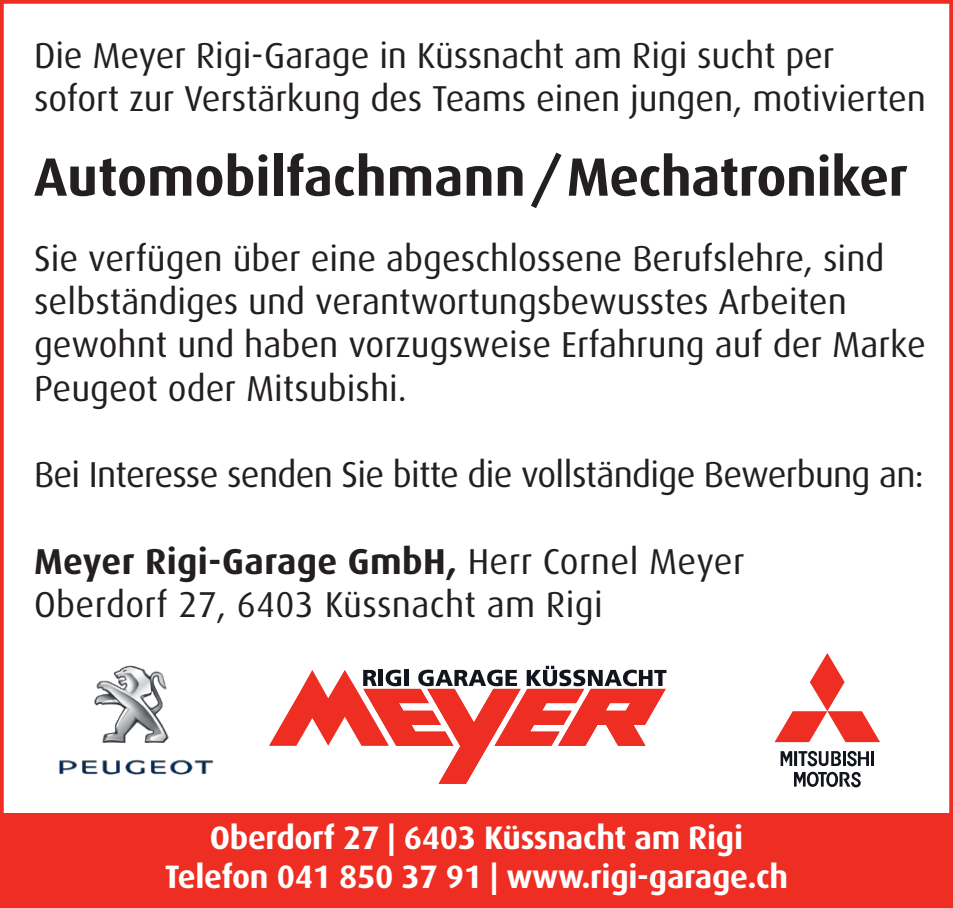
<style>
.page{position:relative;width:953px;height:908px;background:#fff}
.page>*{position:absolute;margin:0;border:0;box-sizing:border-box;transform-origin:0 0}
.t1{font:700 54px "Dax";letter-spacing:-.005em;color:#231f20}
.t2{font:36px/43.2px "Dax";letter-spacing:-.005em;color:#231f20}
.t3{font:700 36px "Dax";letter-spacing:.01em;color:#231f20}
.t4{font:700 32.4px "Dax";letter-spacing:-.01em;color:#fff}
.s1{font-weight:400}
</style>
<div class="page">
<svg style="left:269px;top:665px;width:397px;height:118px"></svg>
<svg style="left:774px;top:653px;width:106px;height:135px"></svg>
<img style="left:59px;top:665px;width:155px;height:110px">
<div style="left:0;top:812px;width:952px;height:92px;background:#ee2e22"></div>
<div style="left:0;top:0;width:952px;height:907px;border:4px solid #ee2e22"></div>
<p class="t2" style="left:34px;top:34px;width:893px">Die Meyer Rigi-Garage in Küssnacht am Rigi sucht per sofort zur Verstärkung des Teams einen jungen, motivierten</p>
<p class="t1" style="left:34px;top:146px;width:875px">Automobilfachmann / Mechatroniker</p>
<p class="t2" style="left:34px;top:237px;width:893px">Sie verfügen über eine abgeschlossene Berufslehre, sind selbständiges und verantwortungsbewusstes Arbeiten gewohnt und haben vorzugsweise Erfahrung auf der Marke Peugeot oder Mitsubishi.</p>
<p class="t2" style="left:34px;top:453px;width:891px">Bei Interesse senden Sie bitte die vollständige Bewerbung an:</p>
<p class="t3" style="left:34px;top:540px;width:712px">Meyer Rigi-Garage GmbH, <span class="s1">Herr Cornel Meyer</span></p>
<p class="t2" style="left:34px;top:583px;width:570px">Oberdorf 27, 6403 Küssnacht am Rigi</p>
<p class="t4" style="left:210px;top:819px;width:534px">Oberdorf 27 | 6403 Küssnacht am Rigi</p>
<p class="t4" style="left:165px;top:858px;width:625px">Telefon 041 850 37 91 | www.rigi-garage.ch</p>
</div>
